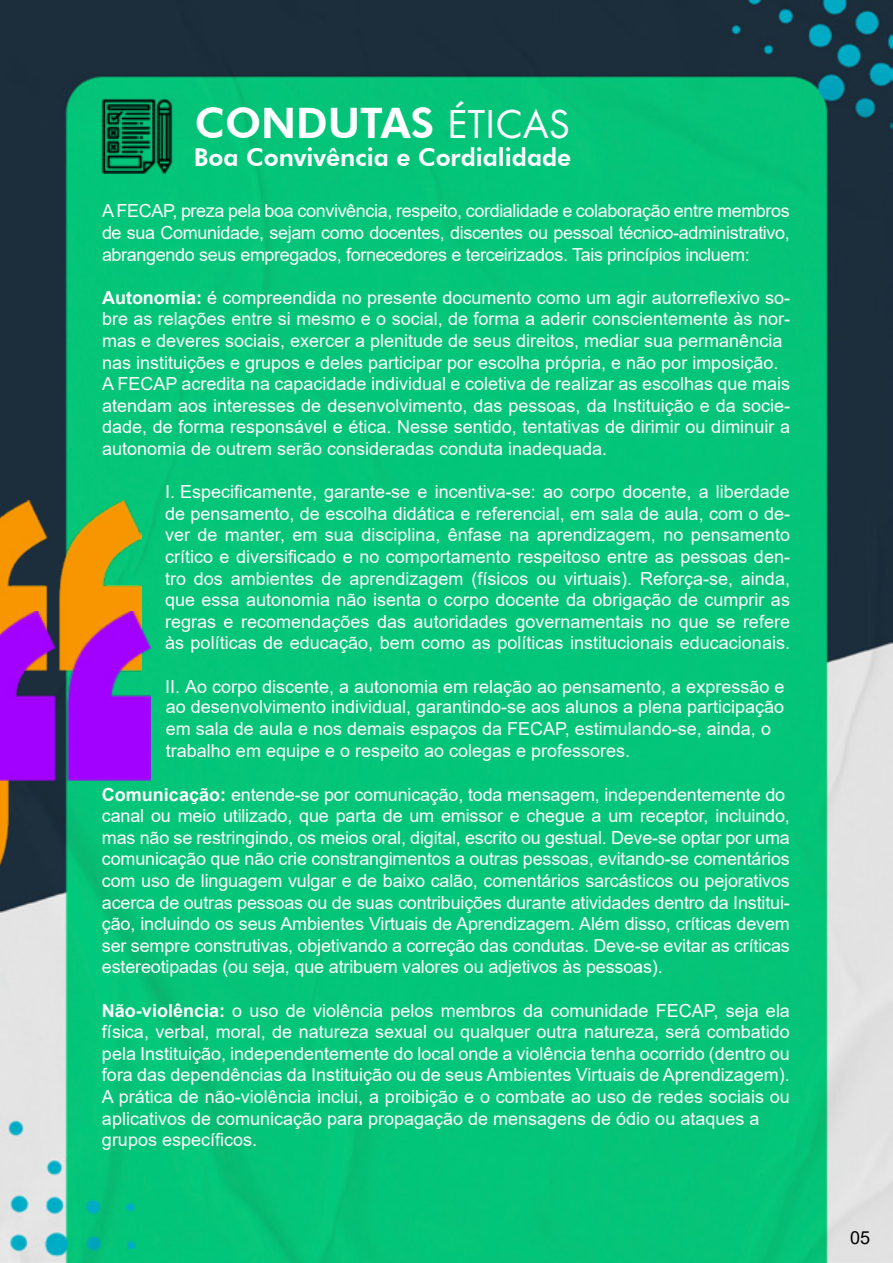
<style>
.page{position:relative;width:893px;height:1263px;background:#fff}
.page>*{position:absolute;margin:0;border:0;box-sizing:border-box;transform-origin:0 0}
.t1{font:800 42px "Futura BT";color:#fff}
.t2{font:800 24.6px "Futura BT";color:#fff}
.t3{font:18px/21.6px "Arial";color:#fff}
.t4{font:18px "Arial";color:#000}
.s1{font-family:"Futura PT";font-weight:400}
.s2{font-weight:700}
</style>
<div class="page">
<img style="left:0;top:0;width:893px;height:1263px">
<img style="left:0;top:500px;width:142px;height:111px">
<img style="left:0;top:611px;width:150px;height:304px">
<img style="left:99px;top:98px;width:75px;height:75px">
<h1 class="t1" style="left:195px;top:98px;width:377px">CONDUTAS <span class="s1">ÉTICAS</span></h1>
<h2 class="t2" style="left:194px;top:142px;width:379px">Boa Convivência e Cordialidade</h2>
<p class="t3" style="left:102px;top:200px;width:689px;text-align:justify">A FECAP, preza pela boa convivência, respeito, cordialidade e colaboração entre membros de sua Comunidade, sejam como docentes, discentes ou pessoal técnico-administrativo, abrangendo seus empregados, fornecedores e terceirizados. Tais princípios incluem:</p>
<p class="t3" style="left:102px;top:287px;width:689px"><span class="s2">Autonomia:</span> é compreendida no presente documento como um agir autorreflexivo so&shy;bre as relações entre si mesmo e o social, de forma a aderir conscientemente às nor&shy;mas e deveres sociais, exercer a plenitude de seus direitos, mediar sua permanência nas instituições e grupos e deles participar por escolha própria, e não por imposição.<br>A FECAP acredita na capacidade individual e coletiva de realizar as escolhas que mais atendam aos interesses de desenvolvimento, das pessoas, da Instituição e da socie&shy;dade, de forma responsável e ética. Nesse sentido, tentativas de dirimir ou diminuir a autonomia de outrem serão consideradas conduta inadequada.</p>
<p class="t3" style="left:165px;top:481px;width:626px;text-align:justify">I. Especificamente, garante-se e incentiva-se: ao corpo docente, a liberdade de pensamento, de escolha didática e referencial, em sala de aula, com o de&shy;ver de manter, em sua disciplina, ênfase na aprendizagem, no pensamento crítico e diversificado e no comportamento respeitoso entre as pessoas den&shy;tro dos ambientes de aprendizagem (físicos ou virtuais). Reforça-se, ainda, que essa autonomia não isenta o corpo docente da obrigação de cumprir as regras e recomendações das autoridades governamentais no que se refere às políticas de educação, bem como as políticas institucionais educacionais.</p>
<p class="t3" style="left:165px;top:675px;width:621px">II. Ao corpo discente, a autonomia em relação ao pensamento, a expressão e</p>
<p class="t3" style="left:166px;top:696px;width:620px">ao desenvolvimento individual, garantindo-se aos alunos a plena participação em sala de aula e nos demais espaços da FECAP, estimulando-se, ainda, o trabalho em equipe e o respeito ao colegas e professores.</p>
<p class="t3" style="left:102px;top:783px;width:689px"><span class="s2">Comunicação:</span> entende-se por comunicação, toda mensagem, independentemente do canal ou meio utilizado, que parta de um emissor e chegue a um receptor, incluindo, mas não se restringindo, os meios oral, digital, escrito ou gestual. Deve-se optar por uma comunicação que não crie constrangimentos a outras pessoas, evitando-se comentários com uso de linguagem vulgar e de baixo calão, comentários sarcásticos ou pejorativos acerca de outras pessoas ou de suas contribuições durante atividades dentro da Institui&shy;ção, incluindo os seus Ambientes Virtuais de Aprendizagem. Além disso, críticas devem ser sempre construtivas, objetivando a correção das condutas. Deve-se evitar as críticas estereotipadas (ou seja, que atribuem valores ou adjetivos às pessoas).</p>
<p class="t3" style="left:102px;top:999px;width:689px"><span class="s2">Não-violência:</span> o uso de violência pelos membros da comunidade FECAP, seja ela física, verbal, moral, de natureza sexual ou qualquer outra natureza, será combatido pela Instituição, independentemente do local onde a violência tenha ocorrido (dentro ou fora das dependências da Instituição ou de seus Ambientes Virtuais de Aprendizagem).<br>A prática de não-violência inclui, a proibição e o combate ao uso de redes sociais ou aplicativos de comunicação para propagação de mensagens de ódio ou ataques a grupos específicos.</p>
<p class="t4" style="left:850px;top:1225px;width:22px">05</p>
</div>
